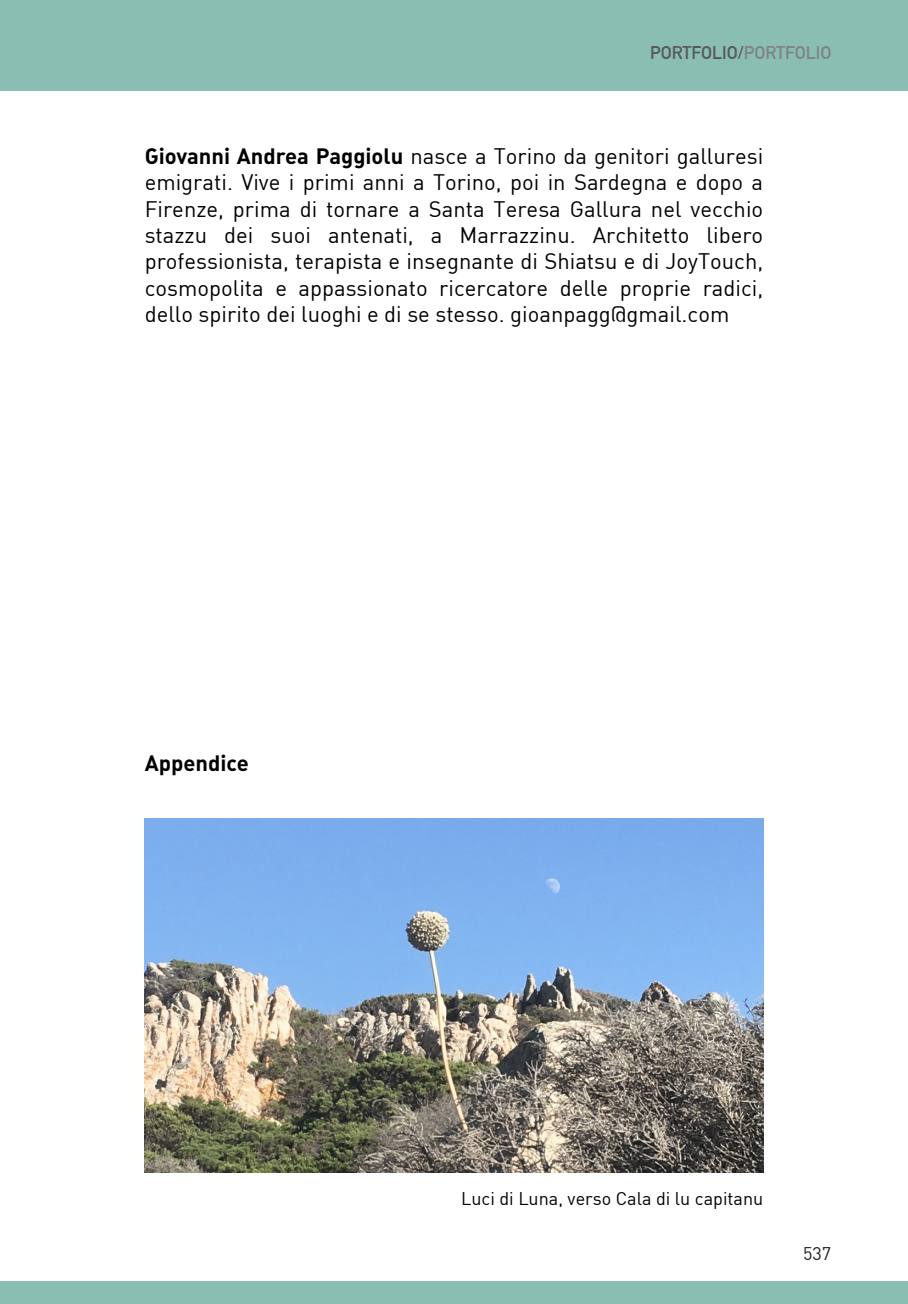
<style>
.page{position:relative;width:908px;height:1304px;background:#fff}
.page>*{position:absolute;margin:0;border:0;box-sizing:border-box;transform-origin:0 0}
.t1{font:22px/26.4px "DIN";color:#000;text-align:justify}
.t2{font:22px "DIN Bold Alternate";color:#000}
.t3{font:18px "DIN";color:#000}
.t4{font:700 18px "DIN Alternate";color:#57585a}
.t5{font:18px "DIN";color:#231f20}
.s1{color:#808285}
.s2{font-family:"DIN Bold Alternate"}
</style>
<div class="page">
<div style="left:0;top:0;width:907px;height:90px;background:#8abeb2"></div>
<div style="left:0;top:1281px;width:907px;height:23px;background:#8abeb2"></div>
<img style="left:145px;top:818px;width:618px;height:354px">
<p class="t4" style="left:649px;top:39px;width:183px">PORTFOLIO/<span class="s1">PORTFOLIO</span></p>
<p class="t1" style="left:145px;top:142px;width:620px"><span class="s2">Giovanni Andrea Paggiolu</span> nasce a Torino da genitori galluresi emigrati. Vive i primi anni a Torino, poi in Sardegna e dopo a Firenze, prima di tornare a Santa Teresa Gallura nel vecchio stazzu dei suoi antenati, a Marrazzinu. Architetto libero professionista, terapista e insegnante di Shiatsu e di JoyTouch, cosmopolita e appassionato ricercatore delle proprie radici, dello spirito dei luoghi e di se stesso. gioanpagg@gmail.com</p>
<p class="t2" style="left:145px;top:749px;width:105px">Appendice</p>
<p class="t3" style="left:461px;top:1188px;width:303px">Luci di Luna, verso Cala di lu capitanu</p>
<p class="t5" style="left:802px;top:1242px;width:30px">537</p>
</div>
